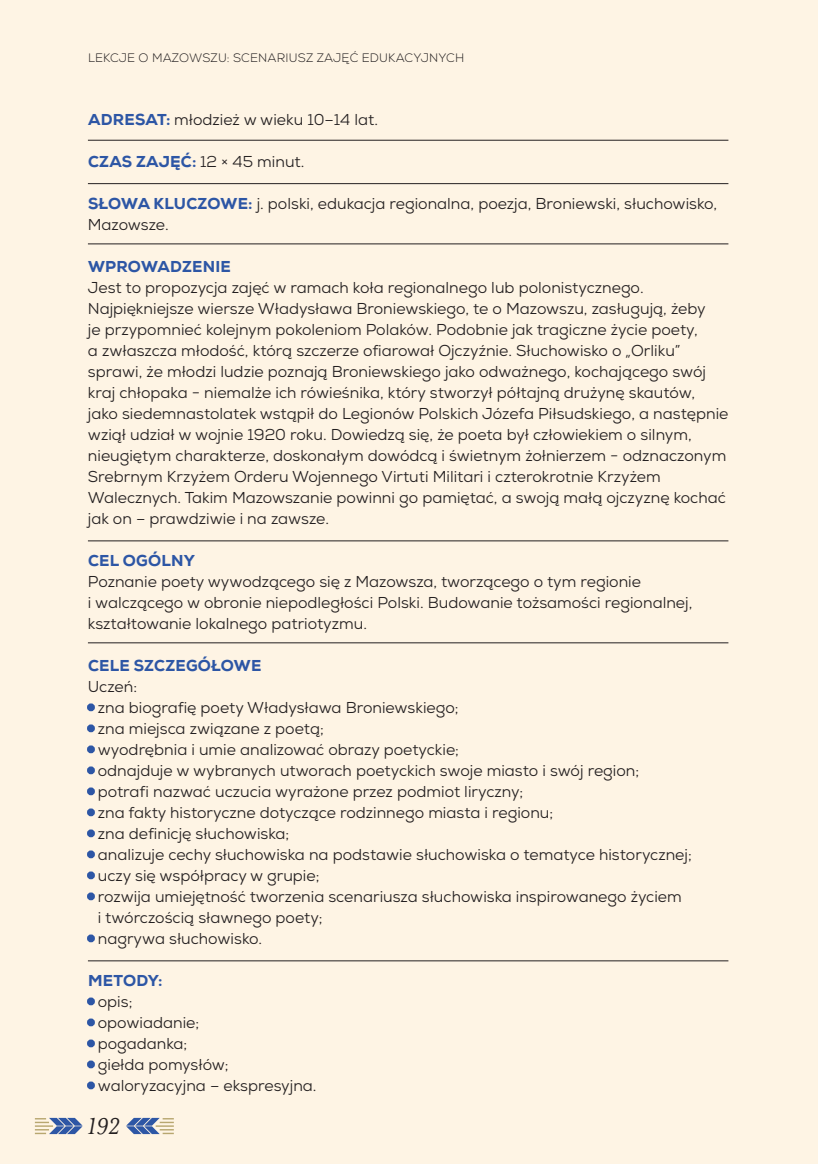
<style>
.page{position:relative;width:818px;height:1164px;background:#fff}
.page>*{position:absolute;margin:0;border:0;box-sizing:border-box;transform-origin:0 0}
.t1{font:italic 26.25px "Mrs Eaves OTCE";color:#231f20}
.t2{font:15.75px/21px "Nexa";color:#231f20}
.t3{font:800 15.75px "Nexa";letter-spacing:.015em;color:#2d56a5}
.t4{font:300 12.25px "Nexa";letter-spacing:.015em;color:#231f20}
.s1{font-weight:800;color:#2d56a5}
.s2{color:#2d56a5}
</style>
<div class="page">
<div style="left:0;top:0;width:817px;height:1164px;background:#fef4e4"></div>
<svg style="left:126px;top:1118px;width:48px;height:16px"></svg>
<svg style="left:35px;top:1118px;width:48px;height:16px"></svg>
<div style="left:87px;top:703px;width:8px;height:8px;border:5px solid #2d56a5;border-radius:50%"></div>
<div style="left:87px;top:724px;width:8px;height:8px;border:5px solid #2d56a5;border-radius:50%"></div>
<div style="left:87px;top:745px;width:8px;height:8px;border:5px solid #2d56a5;border-radius:50%"></div>
<div style="left:87px;top:766px;width:8px;height:8px;border:5px solid #2d56a5;border-radius:50%"></div>
<div style="left:87px;top:787px;width:8px;height:8px;border:5px solid #2d56a5;border-radius:50%"></div>
<div style="left:87px;top:808px;width:8px;height:8px;border:5px solid #2d56a5;border-radius:50%"></div>
<div style="left:87px;top:829px;width:8px;height:8px;border:5px solid #2d56a5;border-radius:50%"></div>
<div style="left:87px;top:850px;width:8px;height:8px;border:5px solid #2d56a5;border-radius:50%"></div>
<div style="left:87px;top:871px;width:8px;height:8px;border:5px solid #2d56a5;border-radius:50%"></div>
<div style="left:87px;top:892px;width:8px;height:8px;border:5px solid #2d56a5;border-radius:50%"></div>
<div style="left:87px;top:934px;width:8px;height:8px;border:5px solid #2d56a5;border-radius:50%"></div>
<div style="left:87px;top:997px;width:8px;height:8px;border:5px solid #2d56a5;border-radius:50%"></div>
<div style="left:87px;top:1018px;width:8px;height:8px;border:5px solid #2d56a5;border-radius:50%"></div>
<div style="left:87px;top:1039px;width:8px;height:8px;border:5px solid #2d56a5;border-radius:50%"></div>
<div style="left:87px;top:1060px;width:8px;height:8px;border:5px solid #2d56a5;border-radius:50%"></div>
<div style="left:87px;top:1081px;width:8px;height:8px;border:5px solid #2d56a5;border-radius:50%"></div>
<hr style="left:88px;top:140px;width:640px;height:1px;background:#231f20">
<hr style="left:88px;top:183px;width:640px;height:1px;background:#231f20">
<hr style="left:88px;top:244px;width:640px;height:1px;background:#231f20">
<hr style="left:88px;top:540px;width:640px;height:1px;background:#231f20">
<hr style="left:88px;top:642px;width:640px;height:1px;background:#231f20">
<hr style="left:88px;top:960px;width:640px;height:1px;background:#231f20">
<p class="t4" style="left:88px;top:51px;width:377px">LEKCJE O MAZOWSZU: SCENARIUSZ ZAJĘĆ EDUKACYJNYCH</p>
<p class="t2" style="left:88px;top:109px;width:291px"><span class="s1">ADRESAT:</span> młodzież w wieku 10–14 lat.</p>
<p class="t2" style="left:88px;top:151px;width:218px"><span class="s1">CZAS ZAJĘĆ:</span> 12 × 45 minut.</p>
<p class="t3" style="left:88px;top:193px;width:35px">SŁOWA</p>
<p class="t3" style="left:153px;top:193px;width:68px">KLUCZOWE</p>
<p class="t2" style="left:248px;top:193px;width:470px"><span class="s1">:</span> j. polski, edukacja regionalna, poezja, Broniewski, słuchowisko,</p>
<p class="t2" style="left:88px;top:214px;width:82px">Mazowsze.</p>
<p class="t3" style="left:88px;top:256px;width:43px">WPROWA</p>
<p class="t3" style="left:170px;top:256px;width:53px">DZENIE</p>
<p class="t2" style="left:88px;top:277px;width:641px">Jest to propozycja zajęć w ramach koła regionalnego lub polonistycznego.<br>Najpiękniejsze wiersze Władysława Broniewskiego, te o Mazowszu, zasługują, żeby<br>je przypomnieć kolejnym pokoleniom Polaków. Podobnie jak tragiczne życie poety,<br>a zwłaszcza młodość, którą szczerze ofiarował Ojczyźnie. Słuchowisko o „Orliku” sprawi, że młodzi ludzie poznają Broniewskiego jako odważnego, kochającego swój kraj chłopaka − niemalże ich rówieśnika, który stworzył półtajną drużynę skautów, jako siedemnastolatek wstąpił do Legionów Polskich Józefa Piłsudskiego, a następnie wziął udział w wojnie 1920 roku. Dowiedzą się, że poeta był człowiekiem o silnym, nieugiętym charakterze, doskonałym dowódcą i świetnym żołnierzem − odznaczonym Srebrnym Krzyżem Orderu Wojennego Virtuti Militari i czterokrotnie Krzyżem Walecznych. Takim Mazowszanie powinni go pamiętać, a swoją małą ojczyznę kochać jak on – prawdziwie i na zawsze.</p>
<p class="t3" style="left:88px;top:550px;width:108px">CEL OGÓLNY</p>
<p class="t2" style="left:88px;top:571px;width:605px">Poznanie poety wywodzącego się z Mazowsza, tworzącego o tym regionie<br>i walczącego w obronie niepodległości Polski. Budowanie tożsamości regionalnej, kształtowanie lokalnego patriotyzmu.</p>
<p class="t3" style="left:88px;top:655px;width:22px">CELE</p>
<p class="t3" style="left:134px;top:655px;width:102px">SZCZEGÓŁOWE</p>
<p class="t2" style="left:88px;top:676px;width:51px">Uczeń:</p>
<p class="t2" style="left:88px;top:697px;width:372px"><span class="s2">•</span> zna biografię poety Władysława Broniewskiego;</p>
<p class="t2" style="left:88px;top:718px;width:237px"><span class="s2">•</span> zna miejsca związane z poetą;</p>
<p class="t2" style="left:88px;top:739px;width:372px"><span class="s2">•</span> wyodrębnia i umie analizować obrazy poetyckie;</p>
<p class="t2" style="left:88px;top:760px;width:552px"><span class="s2">•</span> odnajduje w wybranych utworach poetyckich swoje miasto i swój region;</p>
<p class="t2" style="left:88px;top:781px;width:436px"><span class="s2">•</span> potrafi nazwać uczucia wyrażone przez podmiot liryczny;</p>
<p class="t2" style="left:88px;top:802px;width:466px"><span class="s2">•</span> zna fakty historyczne dotyczące rodzinnego miasta i regionu;</p>
<p class="t2" style="left:88px;top:823px;width:203px"><span class="s2">•</span> zna definicję słuchowiska;</p>
<p class="t2" style="left:88px;top:844px;width:605px"><span class="s2">•</span> analizuje cechy słuchowiska na podstawie słuchowiska o tematyce historycznej;</p>
<p class="t2" style="left:88px;top:865px;width:233px"><span class="s2">•</span> uczy się współpracy w grupie;</p>
<p class="t2" style="left:98px;top:886px;width:585px;text-indent:-10px"><span class="s2">•</span> rozwija umiejętność tworzenia scenariusza słuchowiska inspirowanego życiem i twórczością sławnego poety;</p>
<p class="t2" style="left:88px;top:928px;width:176px"><span class="s2">•</span> nagrywa słuchowisko.</p>
<p class="t3" style="left:88px;top:970px;width:27px">METO</p>
<p class="t3" style="left:136px;top:970px;width:28px">DY:</p>
<p class="t2" style="left:88px;top:991px;width:46px"><span class="s2">•</span> opis;</p>
<p class="t2" style="left:88px;top:1012px;width:113px"><span class="s2">•</span> opowiadanie;</p>
<p class="t2" style="left:88px;top:1033px;width:101px"><span class="s2">•</span> pogadanka;</p>
<p class="t2" style="left:88px;top:1054px;width:142px"><span class="s2">•</span> giełda pomysłów;</p>
<p class="t2" style="left:88px;top:1075px;width:230px"><span class="s2">•</span> waloryzacyjna – ekspresyjna.</p>
<h1 class="t1" style="left:87px;top:1112px;width:34px">192</h1>
</div>
